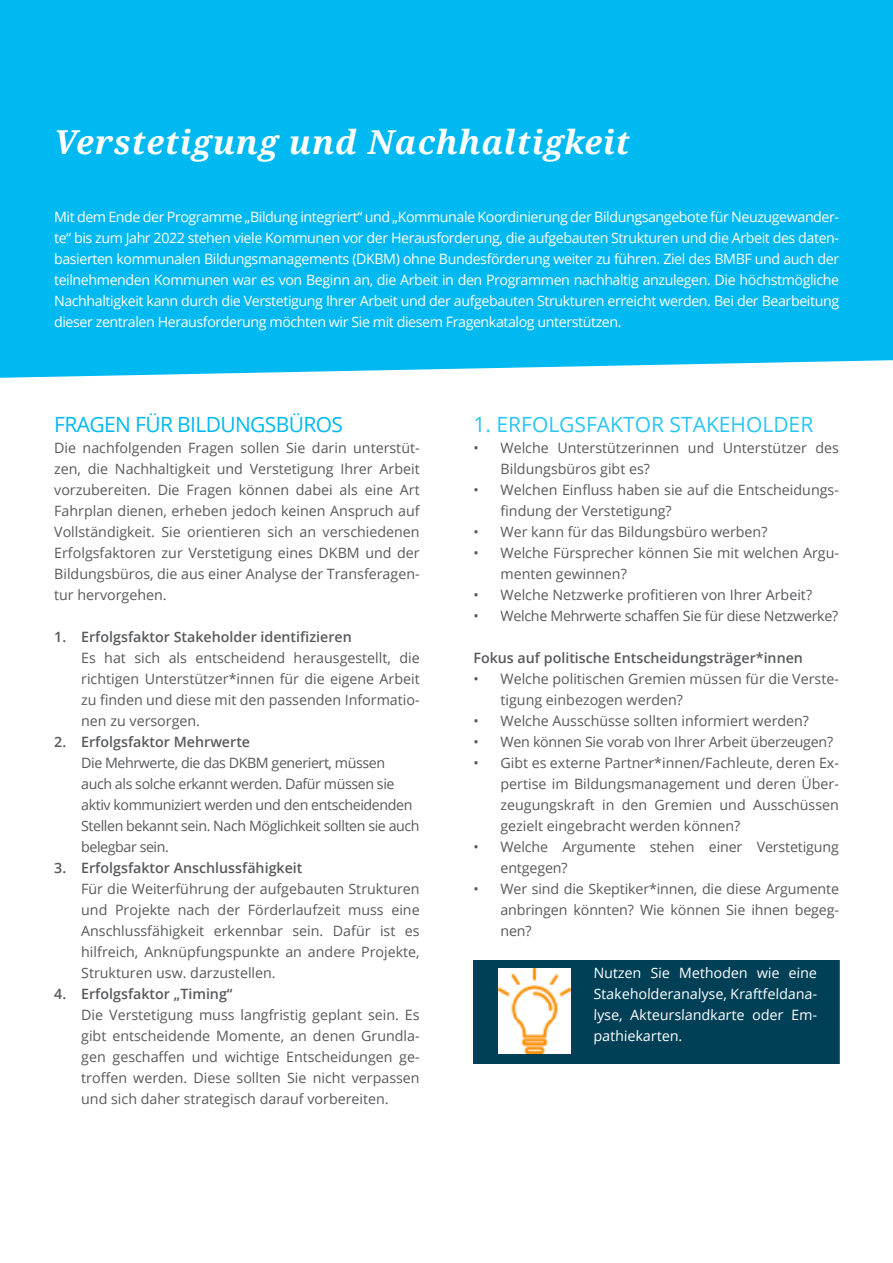
<style>
.page{position:relative;width:893px;height:1263px;background:#fff}
.page>*{position:absolute;margin:0;border:0;box-sizing:border-box;transform-origin:0 0}
.t1{font:italic 700 33px "Noto Serif";letter-spacing:.03em;color:#fff}
.t2{font:21px "Open Sans";color:#2ac5f4}
.t3{font:21px "Open Sans";letter-spacing:-.03em;color:#00b9f1}
.t4{font:14.25px/21px "Open Sans";color:#58595b;text-align:justify}
.t5{font:14.25px/21px "Open Sans";letter-spacing:-.03em;color:#fff;text-align:justify}
.t6{font:14.25px/21px "Open Sans";letter-spacing:-.03em;color:#58595b}
.t7{font:600 14.25px "Open Sans";color:#58595b}
.t8{font:14.25px "Open Sans";letter-spacing:-.02em;color:#58595b}
</style>
<div class="page">
<div style="left:0;top:0;width:893px;height:378px;background:#00b9f1"></div>
<div style="left:473px;top:960px;width:366px;height:104px;background:#004056"></div>
<img style="left:499px;top:968px;width:71px;height:85px">
<h1 class="t1" style="left:54px;top:119px;width:577px">Verstetigung und Nachhaltigkeit</h1>
<p class="t5" style="left:54px;top:206px;width:787px">Mit dem Ende der Programme „Bildung integriert“ und „Kommunale Koordinierung der Bildungsangebote für Neuzugewander&shy;te“ bis zum Jahr 2022 stehen viele Kommunen vor der Herausforderung, die aufgebauten Strukturen und die Arbeit des daten&shy;basierten kommunalen Bildungsmanagements (DKBM) ohne Bundesförderung weiter zu führen. Ziel des BMBF und auch der teilnehmenden Kommunen war es von Beginn an, die Arbeit in den Programmen nachhaltig anzulegen. Die höchstmögliche Nachhaltigkeit kann durch die Verstetigung Ihrer Arbeit und der aufgebauten Strukturen erreicht werden. Bei der Bearbeitung dieser zentralen H erausforderung möchten wir Sie mit diesem Fragenkatalog unterstützen.</p>
<h2 class="t3" style="left:54px;top:410px;width:290px">Fragen für Bi ldungsbüros</h2>
<p class="t4" style="left:54px;top:437px;width:367px">Die nachfolgenden Fragen sollen Sie darin unterstüt&shy;zen, die Nachhaltigkeit und Verstetigung Ihrer Arbeit vorzubereiten. Die Fragen können dabei als eine Art Fahrplan dienen, erheben jedoch keinen Anspruch auf Vollständigkeit. Sie orientieren sich an verschiedenen E rfolgsfaktoren zur Verstetigung eines DKBM und der Bildungsbüros, die aus einer Analyse der Transferagen&shy;tur hervorgehen.</p>
<p class="t7" style="left:54px;top:627px;width:299px">1. Erfolgsfaktor Stakeholder identifizieren</p>
<p class="t4" style="left:81px;top:647px;width:340px">Es hat sich als entscheidend herausgestellt, die richtigen U nterstützer*innen für die eigene Arbeit zu finden und diese mit den passenden Informatio&shy;nen zu versorgen.</p>
<p class="t7" style="left:54px;top:732px;width:197px">2. Erfolgsfaktor M ehrwerte</p>
<p class="t6" style="left:81px;top:752px;width:340px">Die Mehrwerte, die das DKBM generiert, müssen<br>auch als solche erkannt werden. Dafür müssen sie aktiv kommuniziert werden und den entscheidenden Stellen bekannt sein. Nach Möglichkeit sollten sie auch belegbar sein.</p>
<p class="t7" style="left:54px;top:858px;width:250px">3. Erfolgsfaktor Anschlussfähigkeit</p>
<p class="t4" style="left:81px;top:878px;width:340px">Für die Weiterführung der aufgebauten Strukturen und Projekte nach der Förderlaufzeit muss eine Anschlussfähigkeit erkennbar sein. Dafür ist es hilfreich, Anknüpfungspunkte an andere Projekte, Strukturen usw. darzustellen.</p>
<p class="t7" style="left:54px;top:984px;width:180px">4. Erfolgsfaktor „Timing“</p>
<p class="t4" style="left:81px;top:1004px;width:340px">Die Verstetigung muss langfristig geplant sein. Es gibt entscheidende Momente, an denen Grundla&shy;gen geschaffen und wichtige Entscheidungen ge&shy;troffen werden. Diese sollten Sie nicht verpassen und sich daher strategisch darauf vorbereiten.</p>
<h2 class="t2" style="left:473px;top:410px;width:337px">1. Erfolgsfaktor Stakeholder</h2>
<p class="t4" style="left:500px;top:437px;width:340px;text-indent:-27px">• Welche U nterstützerinnen und U nterstützer des<br>Bildungsbüros gibt es?</p>
<p class="t4" style="left:500px;top:479px;width:340px;text-indent:-27px">• Welchen Einfluss haben sie auf die Entscheidungs&shy;findung der Verstetigung?</p>
<p class="t4" style="left:473px;top:521px;width:295px">• Wer kann für das Bildungsbüro werben?</p>
<p class="t4" style="left:500px;top:542px;width:340px;text-indent:-27px">• Welche Fürsprecher können Sie mit welchen Argu&shy;menten gewinnen?</p>
<p class="t4" style="left:473px;top:584px;width:340px">• Welche Netzwerke profitieren von Ihrer Arbeit?</p>
<p class="t8" style="left:473px;top:606px;width:366px">• Welche Mehrwerte schaffen Sie für diese Netzwerke?</p>
<p class="t7" style="left:473px;top:648px;width:331px">Fokus auf politische Entscheidungsträger*innen</p>
<p class="t4" style="left:500px;top:668px;width:340px;text-indent:-27px">• Welche politischen Gremien müssen für die Verste&shy;tigung einbezogen werden?</p>
<p class="t4" style="left:473px;top:710px;width:337px">• Welche Ausschüsse sollten informiert werden?</p>
<p class="t8" style="left:473px;top:732px;width:361px">• Wen können Sie vorab von Ihrer Arbeit überzeugen?</p>
<p class="t4" style="left:500px;top:752px;width:340px;text-indent:-27px">• Gibt es externe Partner*innen/Fachleute, deren Ex&shy;pertise im Bildungsmanagement und deren Ü ber&shy;zeugungskraft in den Gremien und Ausschüssen gezielt eingebracht werden können?</p>
<p class="t4" style="left:500px;top:836px;width:340px;text-indent:-27px">• Welche Argumente stehen einer Verstetigung entgegen?</p>
<p class="t4" style="left:500px;top:878px;width:340px;text-indent:-27px">• Wer sind die Skeptiker*innen, die diese Argumente anbringen könnten? Wie können Sie ihnen begeg&shy;nen?</p>
<p class="t5" style="left:593px;top:962px;width:226px">Nutzen Sie Methoden wie eine Stakeholderanalyse, Kraftfeldana&shy;lyse, Akteurslandkarte oder Em&shy;pathiekarten.</p>
</div>
